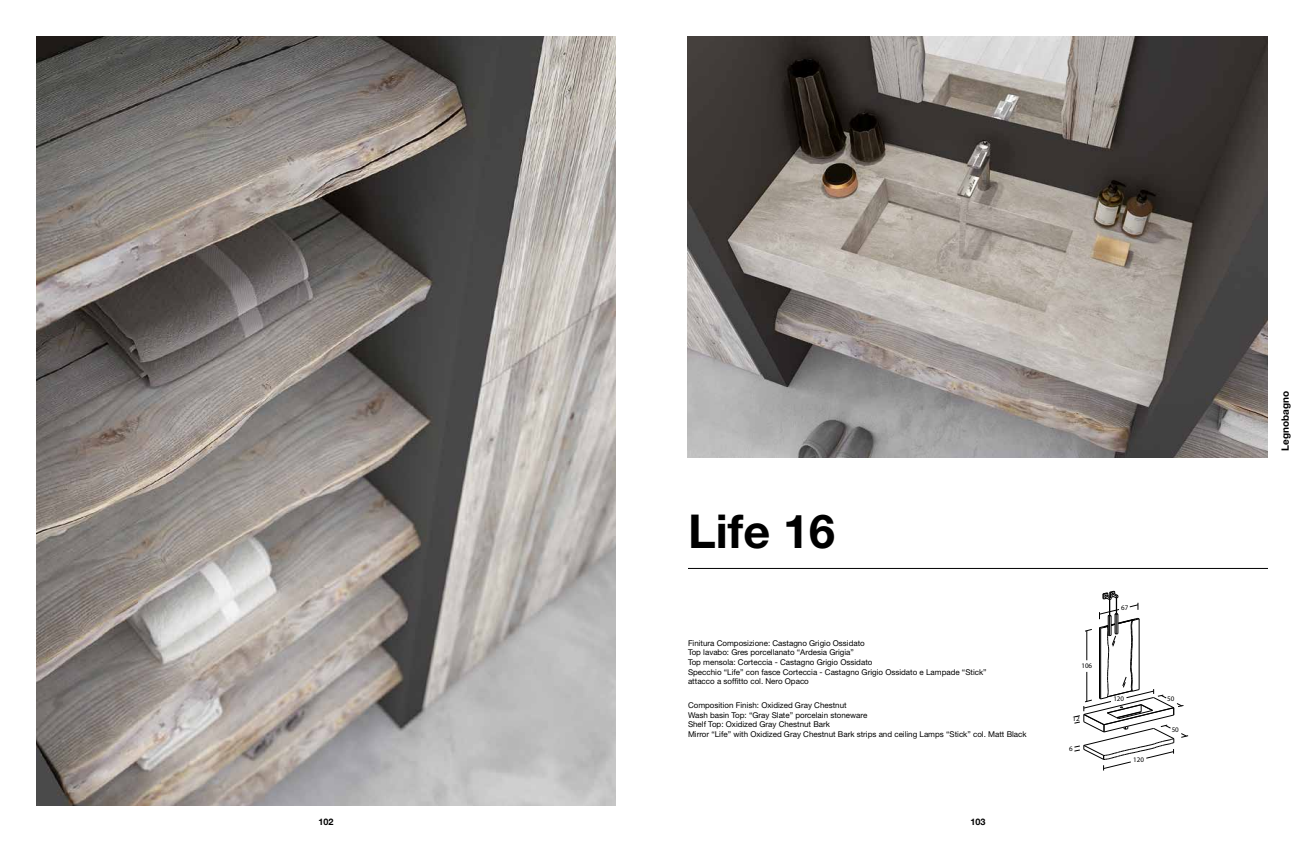
<style>
.page{position:relative;width:1304px;height:842px;background:#fff}
.page>*{position:absolute;margin:0;border:0;box-sizing:border-box;transform-origin:0 0}
.t1{font:700 46.8px "Helvetica Neue LT Std";color:#000}
.t2{font:700 10px "Helvetica Neue";color:#000}
.t3{font:700 9px "Helvetica Neue";color:#000}
.t4{font:8px/9.6px "Helvetica Neue LT Std";color:#000}
.t5{font:300 7px "Futura BT";color:#000}
</style>
<div class="page">
<img style="left:36px;top:36px;width:580px;height:770px">
<img style="left:688px;top:36px;width:580px;height:422px">
<hr style="left:688px;top:568px;width:580px;height:1px;background:#000">
<svg style="left:1074px;top:591px;width:114px;height:179px"></svg>
<h1 class="t1" style="left:688px;top:502px;width:149px">Life 16</h1>
<p class="t4" style="left:688px;top:638px;width:300px">Finitura Composizione: Castagno Grigio Ossidato<br>Top lavabo: Gres porcellanato “Ardesia Grigia”<br>Top mensola: Corteccia - Castagno Grigio Ossidato<br>Specchio “Life” con fasce Corteccia - Castagno Grigio Ossidato e Lampade “Stick” attacco a soffitto col. Nero Opaco</p>
<p class="t4" style="left:688px;top:700px;width:340px">Composition Finish: Oxidized Gray Chestnut<br>Wash basin Top: “Gray Slate” porcelain stoneware<br>Shelf Top: Oxidized Gray Chestnut Bark<br>Mirror “Life” with Oxidized Gray Chestnut Bark strips and ceiling Lamps “Stick” col. Matt Black</p>
<p class="t5" style="left:939px;top:669px;width:12px">194</p>
<p class="t5" style="left:735px;top:671px;width:9px">50</p>
<p class="t3" style="left:318px;top:815px;width:17px">102</p>
<p class="t3" style="left:970px;top:815px;width:17px">103</p>
<p class="t5" style="left:1081px;top:661px;width:12px">106</p>
<p class="t5" style="left:1073px;top:715px;width:9px">12</p>
<p class="t5" style="left:1069px;top:744px;width:5px">6</p>
<p class="t5" style="left:1121px;top:603px;width:9px">67</p>
<p class="t5" style="left:1113px;top:695px;width:12px">120</p>
<p class="t5" style="left:1167px;top:695px;width:9px">50</p>
<p class="t5" style="left:1133px;top:755px;width:12px">120</p>
<p class="t5" style="left:1172px;top:725px;width:9px">50</p>
<p class="t2" style="left:1277px;top:451px;width:61px;rotate:-90deg">Legnobagno</p>
</div>
